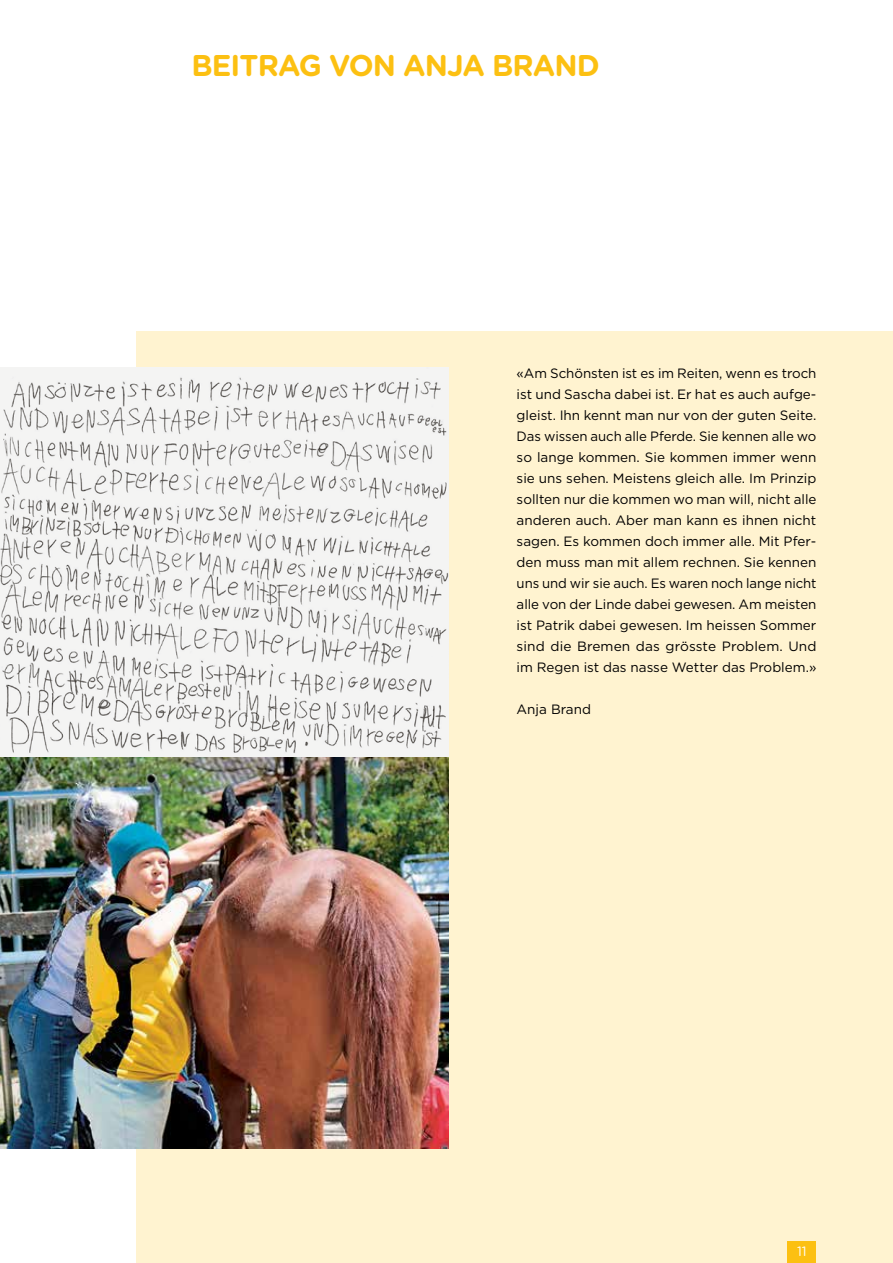
<style>
.page{position:relative;width:893px;height:1263px;background:#fff}
.page>*{position:absolute;margin:0;border:0;box-sizing:border-box;transform-origin:0 0}
.t1{font:700 30px "Gotham Rounded";letter-spacing:-.03em;color:#fcc012}
.t2{font:13.5px/21px "Gotham";color:#000;text-align:justify}
.t3{font:13.5px "Gotham Rounded";color:#fff}
</style>
<div class="page">
<div style="left:136px;top:332px;width:757px;height:931px;background:#fff3d0"></div>
<img style="left:0;top:367px;width:449px;height:781px">
<div style="left:787px;top:1242px;width:29px;height:21px;background:#fcc012"></div>
<h1 class="t1" style="left:191px;top:44px;width:410px">BEITRAG VON ANJA BRAND</h1>
<p class="t2" style="left:517px;top:363px;width:301px">«Am Schönsten ist es im Reiten, wenn es troch ist und Sascha dabei ist. Er hat es auch aufge&shy;gleist. Ihn kennt man nur von der guten Seite.<br>Das wissen auch alle Pferde. Sie kennen alle wo so lange kommen. Sie kommen immer wenn sie uns sehen. Meistens gleich alle. Im Prinzip sollten nur die kommen wo man will, nicht alle anderen auch. Aber man kann es ihnen nicht sagen. Es kommen doch immer alle. Mit Pfer&shy;den muss man mit allem rechnen. Sie kennen uns und wir sie auch. Es waren noch lange nicht alle von der Linde dabei gewesen. Am meisten ist Patrik dabei gewesen. Im heissen Sommer sind die Bremen das grösste Problem. Und im Regen ist das nasse Wetter das Problem.»</p>
<p class="t2" style="left:517px;top:698px;width:76px">Anja Brand</p>
<p class="t3" style="left:797px;top:1242px;width:11px">11</p>
</div>
